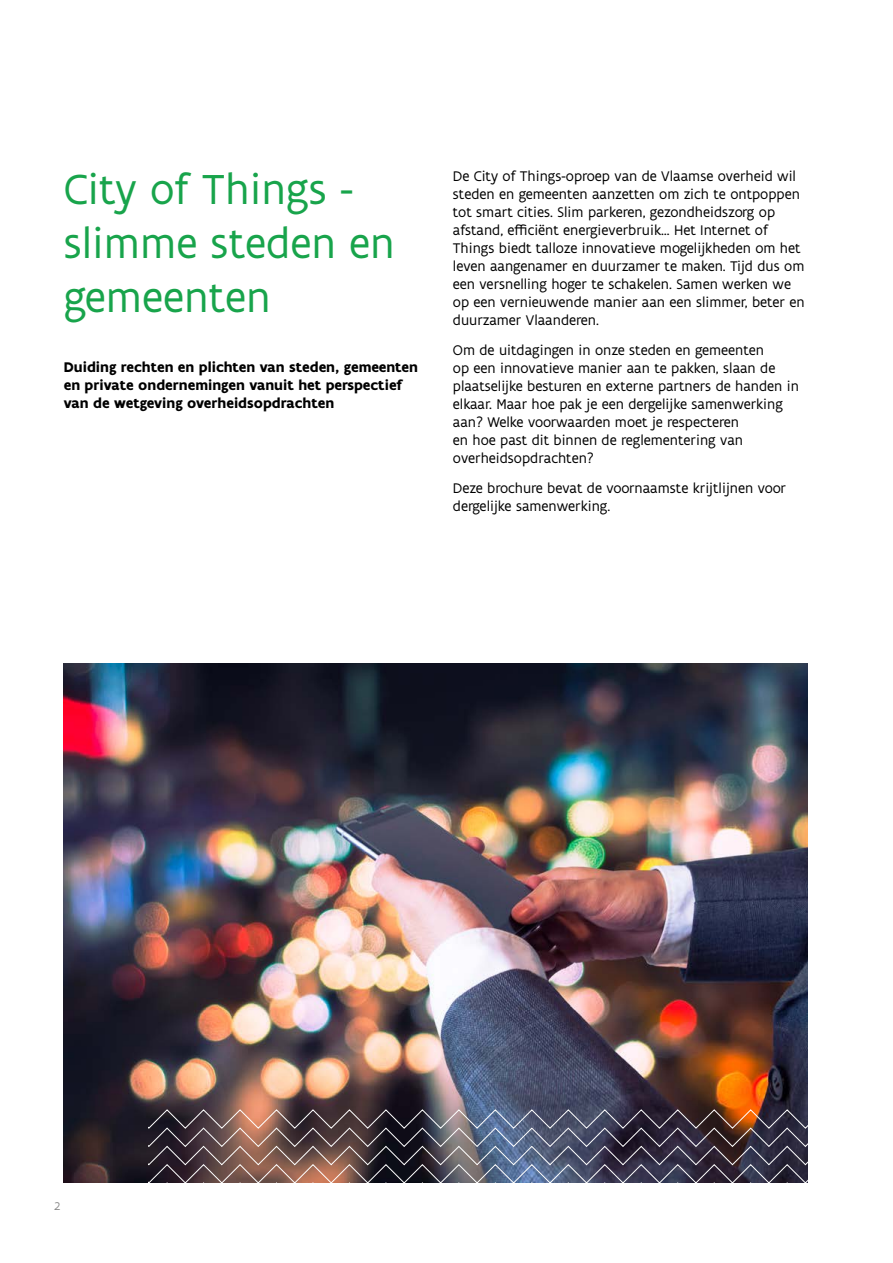
<style>
.page{position:relative;width:893px;height:1263px;background:#fff}
.page>*{position:absolute;margin:0;border:0;box-sizing:border-box;transform-origin:0 0}
.H1-_Titel{font:45px/54px "Flanders Art Sans";color:#18a44b}
.Copy{font:15px/18px "Flanders Art Sans";color:#000}
.Copy-2{font:700 15px/18px "Flanders Art Sans";color:#000}
.t1{font:12px "Flanders Art Sans";color:#878787}
</style>
<div class="page">
<img style="left:64px;top:663px;width:744px;height:519px">
<img style="left:148px;top:1110px;width:660px;height:73px">
<p class="H1-_Titel" style="left:64px;top:163px;width:333px">City of Things - slimme steden en gemeenten</p>
<p class="Copy-2" style="left:64px;top:359px;width:356px">Duiding rechten en plichten van steden, gemeenten en private ondernemingen vanuit het perspectief van de wetgeving overheidsopdrachten</p>
<p class="Copy" style="left:453px;top:168px;width:353px">De City of Things-oproep van de Vlaamse overheid wil steden en gemeenten aanzetten om zich te ontpoppen tot smart cities. Slim parkeren, gezondheidszorg op afstand, efficiënt energieverbruik… Het Internet of Things biedt talloze innovatieve mogelijkheden om het leven aangenamer en duurzamer te maken. Tijd dus om een versnelling hoger te schakelen. Samen werken we op een vernieuwende manier aan een slimmer, beter en duurzamer Vlaanderen.</p>
<p class="Copy" style="left:453px;top:342px;width:348px">Om de uitdagingen in onze steden en gemeenten<br>op een innovatieve manier aan te pakken, slaan de plaatselijke besturen en externe partners de handen in elkaar. Maar hoe pak je een dergelijke samenwerking aan? Welke voorwaarden moet je respecteren<br>en hoe past dit binnen de reglementering van overheidsopdrachten?</p>
<p class="Copy" style="left:453px;top:480px;width:334px">Deze brochure bevat de voornaamste krijtlijnen voor dergelijke samenwerking.</p>
<p class="t1" style="left:54px;top:1199px;width:7px">2</p>
</div>
